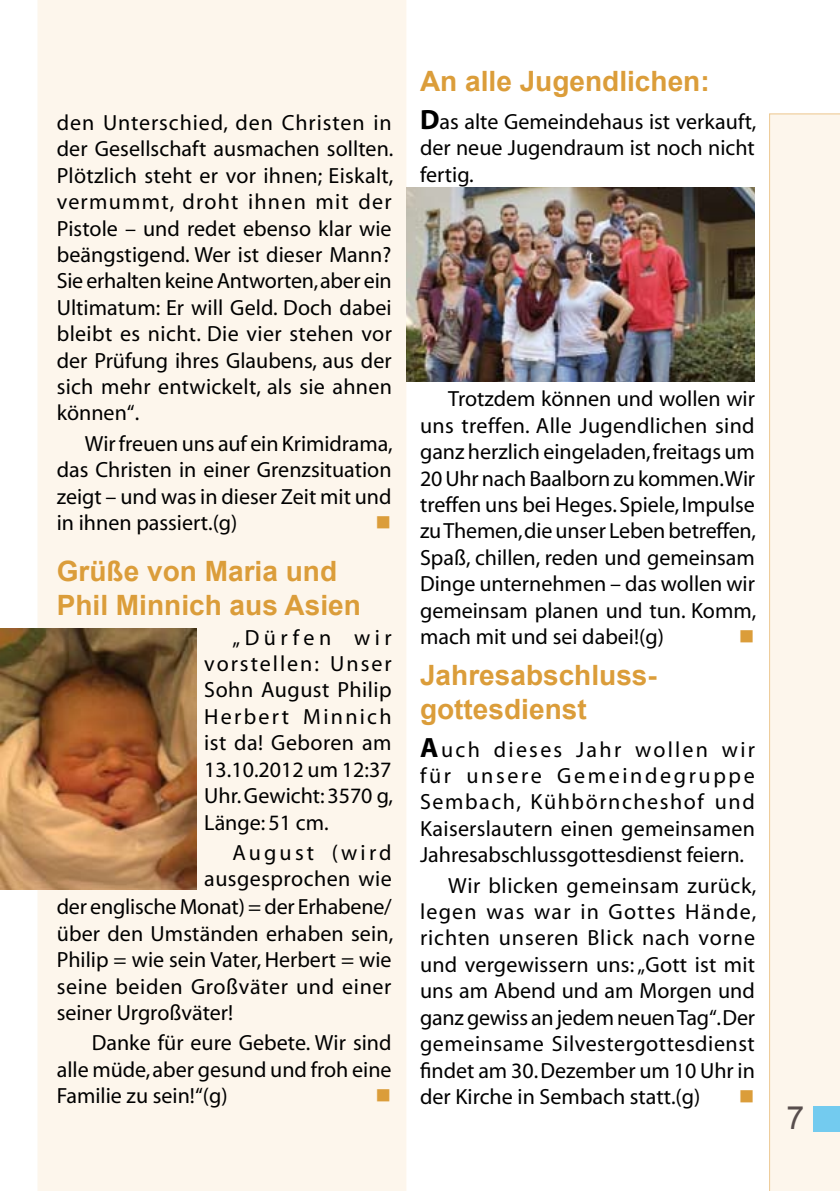
<style>
.page{position:relative;width:840px;height:1191px;background:#fff}
.page>*{position:absolute;margin:0;border:0;box-sizing:border-box;transform-origin:0 0}
.t1{font:32px "Arial";color:#584e4d}
.t2{font:700 28px/33.6px "Arial";color:#db9d3a}
.t3{font:22px/26.4px "Myriad";color:#000;text-align:justify}
.t4{font:22px "Myriad";letter-spacing:.025em;color:#000}
.t5{font:22px "Myriad";letter-spacing:.02em;color:#000}
.t6{font:22px "Myriad";letter-spacing:.145em;color:#000}
.t7{font:21px "Wingdings";color:#db9d3a}
.s1{font-weight:700;font-size:28px}
</style>
<div class="page">
<div style="left:37px;top:0;width:369px;height:1191px;background:#fdf6ec"></div>
<div style="left:769px;top:113px;width:70px;height:1078px;background:#fdf6ec"></div>
<div style="left:813px;top:1106px;width:26px;height:25px;background:#73cbef"></div>
<img style="left:406px;top:187px;width:348px;height:194px">
<img style="left:0;top:628px;width:196px;height:261px">
<p class="t3" style="left:57px;top:110px;width:338px">den Unterschied, den Christen in der Gesellschaft ausmachen sollten.<br>Plötzlich steht er vor ihnen; Eiskalt, vermummt, droht ihnen mit der Pistole – und redet ebenso klar wie beängstigend. Wer ist dieser Mann?<br>Sie erhalten keine Antworten, aber ein Ultimatum: Er will Geld. Doch dabei bleibt es nicht. Die vier stehen vor der Prüfung ihres Glaubens, aus der sich mehr entwickelt, als sie ahnen können“.</p>
<p class="t3" style="left:57px;top:431px;width:337px;text-indent:28px">Wir freuen uns auf ein Krimidrama, das Christen in einer Grenzsituation zeigt – und was in dieser Zeit mit und in ihnen passiert.(g)</p>
<p class="t7" style="left:375px;top:511px;width:17px">■</p>
<p class="t2" style="left:57px;top:555px;width:305px">Grüße von Maria und<br>Phil Minnich aus Asien</p>
<p class="t3" style="left:204px;top:625px;width:190px;text-indent:28px">„Dürfen wir vorstellen: Unser Sohn August Philip Herbert Minnich ist da! Geboren am 13.10.2012 um 12:37<br>Uhr. Gewicht: 3570 g, Länge: 51 cm.</p>
<p class="t6" style="left:232px;top:841px;width:161px">August (wird</p>
<p class="t5" style="left:204px;top:868px;width:189px">ausgesprochen wie</p>
<p class="t3" style="left:57px;top:894px;width:336px">der englische Monat) = der Erhabene/</p>
<p class="t3" style="left:57px;top:921px;width:338px">über den Umständen erhaben sein,</p>
<p class="t3" style="left:57px;top:947px;width:336px">Philip = wie sein Vater, Herbert = wie</p>
<p class="t4" style="left:57px;top:975px;width:336px">seine beiden Großväter und einer</p>
<p class="t3" style="left:57px;top:1000px;width:178px">seiner Urgroßväter!</p>
<p class="t3" style="left:57px;top:1030px;width:336px;text-indent:35px">Danke für eure Gebete. Wir sind alle müde, aber gesund und froh eine Familie zu sein!“(g)</p>
<p class="t7" style="left:375px;top:1084px;width:17px">■</p>
<p class="t2" style="left:420px;top:65px;width:291px">An alle Jugendlichen:</p>
<p class="t3" style="left:420px;top:109px;width:337px"><span class="s1">D</span>as alte Gemeindehaus ist verkauft, der neue Jugendraum ist noch nicht fertig.</p>
<p class="t3" style="left:420px;top:387px;width:337px;text-indent:28px">Trotzdem können und wollen wir uns treffen. Alle Jugendlichen sind ganz herzlich eingeladen, freitags um 20 Uhr nach Baalborn zu kommen.Wir treffen uns bei Heges. Spiele, Impulse zu Themen, die unser Leben betreffen, Spaß, chillen, reden und gemeinsam Dinge unternehmen – das wollen wir gemeinsam planen und tun. Komm, mach mit und sei dabei!(g)</p>
<p class="t7" style="left:738px;top:625px;width:17px">■</p>
<p class="t2" style="left:420px;top:659px;width:238px">Jahresabschluss&shy;gottesdienst</p>
<p class="t3" style="left:420px;top:737px;width:336px"><span class="s1">A</span>uch dieses Jahr wollen wir für unsere Gemeindegruppe Sembach, Kühbörncheshof und Kaiserslautern einen gemeinsamen Jahresabschlussgottesdienst feiern.</p>
<p class="t3" style="left:420px;top:873px;width:338px;text-indent:28px">Wir blicken gemeinsam zurück, legen was war in Gottes Hände, richten unseren Blick nach vorne und vergewissern uns: „Gott ist mit uns am Abend und am Morgen und ganz gewiss an jedem neuen Tag“. Der gemeinsame Silvestergottesdienst findet am 30. Dezember um 10 Uhr in der Kirche in Sembach statt.(g)</p>
<p class="t7" style="left:738px;top:1085px;width:17px">■</p>
<h1 class="t1" style="left:786px;top:1097px;width:19px">7</h1>
</div>
